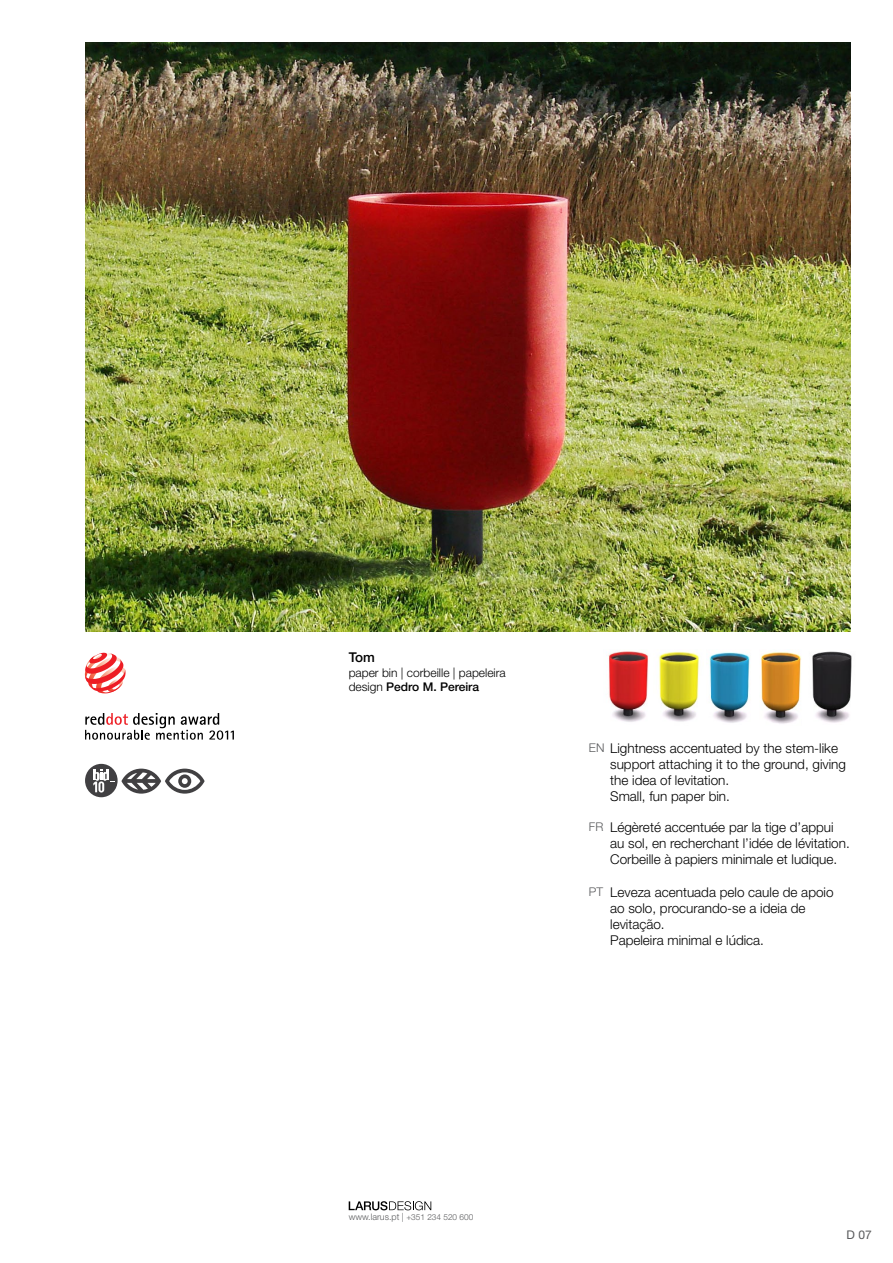
<style>
.page{position:relative;width:893px;height:1263px;background:#fff}
.page>*{position:absolute;margin:0;border:0;box-sizing:border-box;transform-origin:0 0}
.t1{font:300 13.5px/16.2px "Helvetica Neue LT Pro";color:#000}
.t2{font:500 13.5px "Helvetica Neue LT Pro";color:#000}
.t3{font:300 12px/14.4px "Helvetica Neue LT Pro";color:#000}
.t4{font:300 12px "Helvetica Neue LT Pro";color:#58595b}
.t5{font:12px "Helvetica Neue LT Pro";color:#58595b}
.t6{font:300 9px "Helvetica Neue LT Pro";color:#58595b}
.s1{font-weight:500}
.s2{font-size:8.25px}
</style>
<div class="page">
<svg style="left:349px;top:1201px;width:82px;height:9px"></svg>
<div style="left:85px;top:764px;width:33px;height:33px;background:#414042;border-radius:50%"></div>
<svg style="left:121px;top:769px;width:84px;height:25px"></svg>
<svg style="left:93px;top:769px;width:21px;height:23px"></svg>
<svg style="left:85px;top:713px;width:149px;height:27px"></svg>
<img style="left:608px;top:651px;width:92px;height:71px">
<img style="left:812px;top:651px;width:40px;height:72px">
<img style="left:709px;top:652px;width:41px;height:71px">
<img style="left:761px;top:652px;width:40px;height:72px">
<svg style="left:85px;top:653px;width:41px;height:40px"></svg>
<img style="left:85px;top:43px;width:765px;height:588px">
<p class="t2" style="left:349px;top:649px;width:28px">Tom</p>
<p class="t3" style="left:349px;top:665px;width:159px">paper bin | corbeille | papeleira design <span class="s1">Pedro M. Pereira</span></p>
<p class="t4" style="left:589px;top:740px;width:17px">EN</p>
<p class="t1" style="left:610px;top:739px;width:237px">Lightness accentuated by the stem-like support attaching it to the ground, giving the idea of levitation.<br>Small, fun paper bin.</p>
<p class="t1" style="left:610px;top:819px;width:241px">Légèreté accentuée par la tige d’appui au sol, en recherchant l’idée de lévitation.<br>Corbeille à papiers minimale et ludique.</p>
<p class="t1" style="left:610px;top:883px;width:225px">Leveza acentuada pelo caule de apoio ao solo, procurando-se a ideia de levitação.<br>Papeleira minimal e lúdica.</p>
<p class="t4" style="left:589px;top:819px;width:16px">FR</p>
<p class="t4" style="left:589px;top:884px;width:16px">PT</p>
<p class="t6" style="left:349px;top:1211px;width:126px">www.larus.pt | <span class="s2">+351 234 520 600</span></p>
<p class="t5" style="left:847px;top:1228px;width:27px">D 07</p>
</div>
